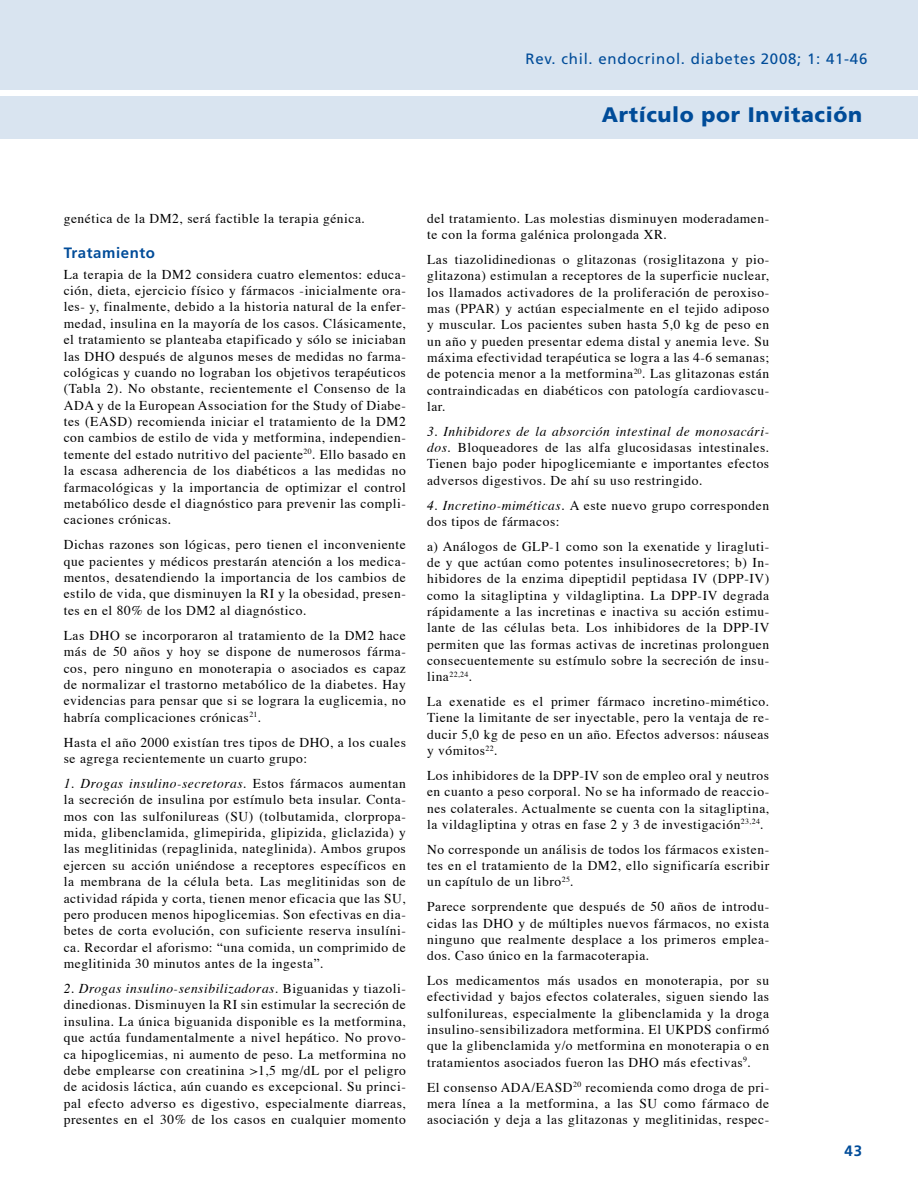
<style>
.page{position:relative;width:918px;height:1188px;background:#fff}
.page>*{position:absolute;margin:0;border:0;box-sizing:border-box;transform-origin:0 0}
.t1{font:900 21px "Frutiger";letter-spacing:.03em;color:#004c99}
.t2{font:15px "Frutiger";letter-spacing:.05em;color:#004c99}
.t3{font:700 15px "Frutiger";letter-spacing:.04em;color:#004c99}
.t4{font:13.5px/16.4px "Times";letter-spacing:.04em;color:#000;text-align:justify}
.s1{font-style:italic}
</style>
<div class="page">
<div style="left:0;top:96px;width:918px;height:42px;background:#d9e4f0"></div>
<div style="left:0;top:0;width:918px;height:90px;background:#d9e4f0"></div>
<p class="t2" style="left:525px;top:50px;width:343px">Rev. chil. endocrinol. diabetes 2008; 1: 41-46</p>
<h1 class="t1" style="left:602px;top:102px;width:262px">Artículo por Invitación</h1>
<p class="t4" style="left:64px;top:209px;width:303px">genética de la DM2, será factible la terapia génica.</p>
<p class="t3" style="left:64px;top:244px;width:93px">Tratamiento</p>
<p class="t4" style="left:64px;top:265px;width:344px">La terapia de la DM2 considera cuatro elementos: educa&shy;ción, dieta, ejercicio físico y fármacos -inicialmente ora&shy;les- y, finalmente, debido a la historia natural de la enfer&shy;medad, insulina en la mayoría de los casos. Clásicamente, el tratamiento se planteaba etapificado y sólo se iniciaban las DHO después de algunos meses de medidas no farma&shy;cológicas y cuando no lograban los objetivos terapéuticos (Tabla 2). No obstante, recientemente el Consenso de la ADA y de la European Association for the Study of Diabe&shy;tes (EASD) recomienda iniciar el tratamiento de la DM2 con cambios de estilo de vida y metformina, independien&shy;temente del estado nutritivo del paciente<sup>20</sup>. Ello basado en la escasa adherencia de los diabéticos a las medidas no farmacológicas y la importancia de optimizar el control metabólico desde el diagnóstico para prevenir las compli&shy;caciones crónicas.</p>
<p class="t4" style="left:64px;top:535px;width:344px">Dichas razones son lógicas, pero tienen el inconveniente que pacientes y médicos prestarán atención a los medica&shy;mentos, desatendiendo la importancia de los cambios de estilo de vida, que disminuyen la RI y la obesidad, presen&shy;tes en el 80% de los DM2 al diagnóstico.</p>
<p class="t4" style="left:64px;top:626px;width:344px">Las DHO se incorporaron al tratamiento de la DM2 hace más de 50 años y hoy se dispone de numerosos fárma&shy;cos, pero ninguno en monoterapia o asociados es capaz de normalizar el trastorno metabólico de la diabetes. Hay evidencias para pensar que si se lograra la euglicemia, no habría complicaciones crónicas<sup>21</sup>.</p>
<p class="t4" style="left:64px;top:733px;width:344px">Hasta el año 2000 existían tres tipos de DHO, a los cuales se agrega recientemente un cuarto grupo:</p>
<p class="t4" style="left:64px;top:774px;width:344px"><span class="s1">1</span>. <span class="s1">Drogas insulino-secretoras</span>. Estos fármacos aumentan la secreción de insulina por estímulo beta insular. Conta&shy;mos con las sulfonilureas (SU) (tolbutamida, clorpropa&shy;mida, glibenclamida, glimepirida, glipizida, gliclazida) y las meglitinidas (repaglinida, nateglinida). Ambos grupos ejercen su acción uniéndose a receptores específicos en la membrana de la célula beta. Las meglitinidas son de actividad rápida y corta, tienen menor eficacia que las SU, pero producen menos hipoglicemias. Son efectivas en dia&shy;betes de corta evolución, con suficiente reserva insulíni&shy;ca. Recordar el aforismo: “una comida, un comprimido de meglitinida 30 minutos antes de la ingesta”.</p>
<p class="t4" style="left:64px;top:979px;width:344px"><span class="s1">2</span>. <span class="s1">Drogas insulino-sensibilizadoras</span>. Biguanidas y tiazoli&shy;dinedionas. Disminuyen la RI sin estimular la secreción de insulina. La única biguanida disponible es la metformina, que actúa fundamentalmente a nivel hepático. No provo&shy;ca hipoglicemias, ni aumento de peso. La metformina no debe emplearse con creatinina &gt;1,5 mg/dL por el peligro de acidosis láctica, aún cuando es excepcional. Su princi&shy;pal efecto adverso es digestivo, especialmente diarreas, presentes en el 30% de los casos en cualquier momento</p>
<p class="t4" style="left:427px;top:209px;width:344px">del tratamiento. Las molestias disminuyen moderadamen&shy;te con la forma galénica prolongada XR.</p>
<p class="t4" style="left:427px;top:250px;width:344px">Las tiazolidinedionas o glitazonas (rosiglitazona y pio&shy;glitazona) estimulan a receptores de la superficie nuclear, los llamados activadores de la proliferación de peroxiso&shy;mas (PPAR) y actúan especialmente en el tejido adiposo y muscular. Los pacientes suben hasta 5,0 kg de peso en un año y pueden presentar edema distal y anemia leve. Su máxima efectividad terapéutica se logra a las 4-6 semanas; de potencia menor a la metformina<sup>20</sup>. Las glitazonas están contraindicadas en diabéticos con patología cardiovascu&shy;lar.</p>
<p class="t4" style="left:427px;top:422px;width:344px"><span class="s1">3. Inhibidores de la absorción intestinal de monosacári&shy;dos</span>. Bloqueadores de las alfa glucosidasas intestinales.<br>Tienen bajo poder hipoglicemiante e importantes efectos adversos digestivos. De ahí su uso restringido.</p>
<p class="t4" style="left:427px;top:496px;width:344px"><span class="s1">4. Incretino-miméticas.</span> A este nuevo grupo corresponden dos tipos de fármacos:</p>
<p class="t4" style="left:427px;top:537px;width:344px">a) Análogos de GLP-1 como son la exenatide y liragluti&shy;de y que actúan como potentes insulinosecretores; b) In&shy;hibidores de la enzima dipeptidil peptidasa IV (DPP-IV) como la sitagliptina y vildagliptina. La DPP-IV degrada rápidamente a las incretinas e inactiva su acción estimu&shy;lante de las células beta. Los inhibidores de la DPP-IV permiten que las formas activas de incretinas prolonguen consecuentemente su estímulo sobre la secreción de insu&shy;lina<sup>22,24</sup>.</p>
<p class="t4" style="left:427px;top:692px;width:344px">La exenatide es el primer fármaco incretino-mimético.<br>Tiene la limitante de ser inyectable, pero la ventaja de re&shy;ducir 5,0 kg de peso en un año. Efectos adversos: náuseas y vómitos<sup>22</sup>.</p>
<p class="t4" style="left:427px;top:766px;width:344px">Los inhibidores de la DPP-IV son de empleo oral y neutros en cuanto a peso corporal. No se ha informado de reaccio&shy;nes colaterales. Actualmente se cuenta con la sitagliptina, la vildagliptina y otras en fase 2 y 3 de investigación<sup>23,24</sup>.</p>
<p class="t4" style="left:427px;top:840px;width:344px">No corresponde un análisis de todos los fármacos existen&shy;tes en el tratamiento de la DM2, ello significaría escribir un capítulo de un libro<sup>25</sup>.</p>
<p class="t4" style="left:427px;top:897px;width:344px">Parece sorprendente que después de 50 años de introdu&shy;cidas las DHO y de múltiples nuevos fármacos, no exista ninguno que realmente desplace a los primeros emplea&shy;dos. Caso único en la farmacoterapia.</p>
<p class="t4" style="left:427px;top:971px;width:344px">Los medicamentos más usados en monoterapia, por su efectividad y bajos efectos colaterales, siguen siendo las sulfonilureas, especialmente la glibenclamida y la droga insulino-sensibilizadora metformina. El UKPDS confirmó que la glibenclamida y/o metformina en monoterapia o en tratamientos asociados fueron las DHO más efectivas<sup>9</sup>.</p>
<p class="t4" style="left:427px;top:1078px;width:344px">El consenso ADA/EASD<sup>20</sup> recomienda como droga de pri&shy;mera línea a la metformina, a las SU como fármaco de asociación y deja a las glitazonas y meglitinidas, respec-</p>
<p class="t3" style="left:845px;top:1142px;width:10px">43</p>
</div>
